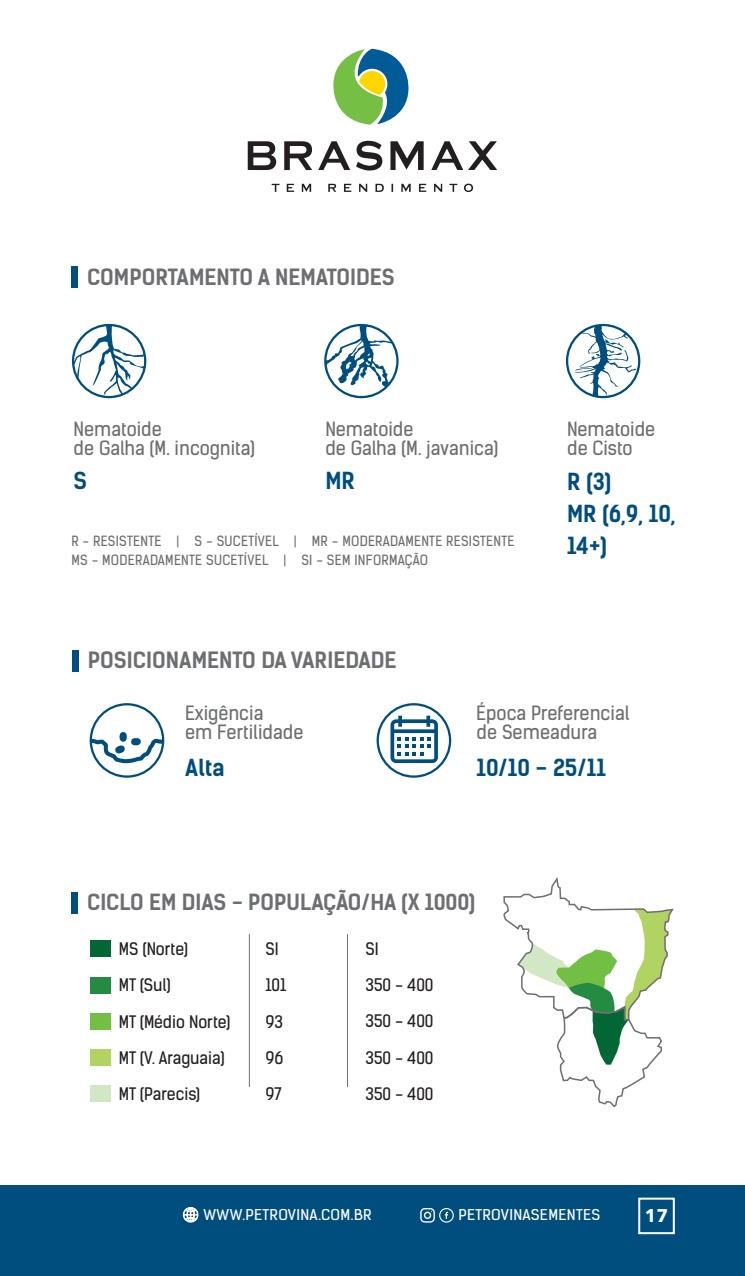
<style>
.page{position:relative;width:745px;height:1276px;background:#fff}
.page>*{position:absolute;margin:0;border:0;box-sizing:border-box;transform-origin:0 0}
.t1{font:700 22.5px/32px "Kelson Sans";color:#004e7d}
.t2{font:700 21.5px "Kelson Sans";color:#6d6e71}
.t3{font:700 21.25px "Kelson Sans";color:#6d6e71}
.t4{font:18.75px/18.8px "Kelson Sans";color:#6d6e71}
.t5{font:700 18.25px "Avenir Next LT Pro";color:#fff}
.t6{font:16.5px/36.2px "Kelson Sans";color:#231f20}
.t7{font:14.25px "Kelson Sans";letter-spacing:.02em;color:#fff;scale:1.1 1}
.t8{font:13.5px/18.8px "Kelson Sans";letter-spacing:.02em;color:#6d6e71}
</style>
<div class="page">
<div style="left:71px;top:266px;width:7px;height:22px;background:#004e7d"></div>
<div style="left:72px;top:650px;width:6px;height:22px;background:#004e7d"></div>
<svg style="left:376px;top:703px;width:75px;height:74px"></svg>
<div style="left:90px;top:940px;width:21px;height:17px;background:#036735"></div>
<div style="left:90px;top:977px;width:21px;height:16px;background:#258b43"></div>
<div style="left:90px;top:1013px;width:21px;height:16px;background:#72bf44"></div>
<div style="left:90px;top:1049px;width:21px;height:17px;background:#b0d361"></div>
<div style="left:90px;top:1085px;width:21px;height:17px;background:#d2e8c5"></div>
<div style="left:71px;top:892px;width:7px;height:21px;background:#004e7d"></div>
<hr style="left:249px;top:934px;width:1px;height:153px;background:#6d6e71">
<hr style="left:347px;top:934px;width:1px;height:153px;background:#6d6e71">
<svg style="left:503px;top:877px;width:171px;height:231px"></svg>
<div style="left:0;top:1185px;width:744px;height:91px;background:#004e7d"></div>
<div style="left:637px;top:1197px;width:37px;height:37px;border:2px solid #fff"></div>
<svg style="left:420px;top:1208px;width:33px;height:14px"></svg>
<svg style="left:183px;top:1207px;width:15px;height:15px"></svg>
<svg style="left:566px;top:324px;width:74px;height:74px"></svg>
<svg style="left:324px;top:324px;width:74px;height:74px"></svg>
<svg style="left:72px;top:324px;width:74px;height:74px"></svg>
<svg style="left:90px;top:703px;width:74px;height:74px"></svg>
<svg style="left:247px;top:141px;width:250px;height:51px"></svg>
<svg style="left:333px;top:49px;width:76px;height:76px"></svg>
<p class="t2" style="left:87px;top:264px;width:309px">COMPORTAMENTO A NEMATOIDES</p>
<p class="t4" style="left:74px;top:420px;width:183px">Nematoide<br>de Galha (M. incognita)</p>
<p class="t1" style="left:74px;top:465px;width:15px">S</p>
<p class="t4" style="left:325px;top:420px;width:174px">Nematoide<br>de Galha (M. javanica)</p>
<p class="t1" style="left:325px;top:465px;width:31px">MR</p>
<p class="t8" style="left:71px;top:531px;width:444px">R - RESISTENTE | S - SUCETÍVEL | MR - MODERADAMENTE RESISTENTE<br>MS - MODERADAMENTE SUCETÍVEL | SI - SEM INFORMAÇÃO</p>
<p class="t2" style="left:88px;top:647px;width:310px">POSICIONAMENTO DA VARIEDADE</p>
<p class="t4" style="left:566px;top:420px;width:90px">Nematoide de Cisto</p>
<p class="t1" style="left:566px;top:466px;width:110px">R (3)<br>MR (6,9, 10,<br>14+)</p>
<p class="t4" style="left:185px;top:704px;width:120px">Exigência<br>em Fertilidade</p>
<p class="t1" style="left:185px;top:751px;width:41px">Alta</p>
<p class="t4" style="left:476px;top:704px;width:154px">Época Preferencial de Semeadura</p>
<p class="t1" style="left:476px;top:751px;width:131px">10/10 - 25/11</p>
<p class="t3" style="left:87px;top:889px;width:389px">CICLO EM DIAS - POPULAÇÃO/HA (X 1000)</p>
<p class="t6" style="left:119px;top:931px;width:113px">MS (Norte)<br>MT (Sul)<br>MT (Médio Norte)<br>MT (V. Araguaia)<br>MT (Parecis)</p>
<p class="t6" style="left:265px;top:931px;width:22px">SI<br>101<br>93<br>96<br>97</p>
<p class="t6" style="left:365px;top:931px;width:69px">SI<br>350 - 400<br>350 - 400<br>350 - 400<br>350 - 400</p>
<p class="t7" style="left:203px;top:1206px;width:154px">WWW.PETROVINA.COM.BR</p>
<p class="t7" style="left:458px;top:1206px;width:130px">PETROVINASEMENTES</p>
<p class="t5" style="left:644px;top:1204px;width:25px">17</p>
</div>
